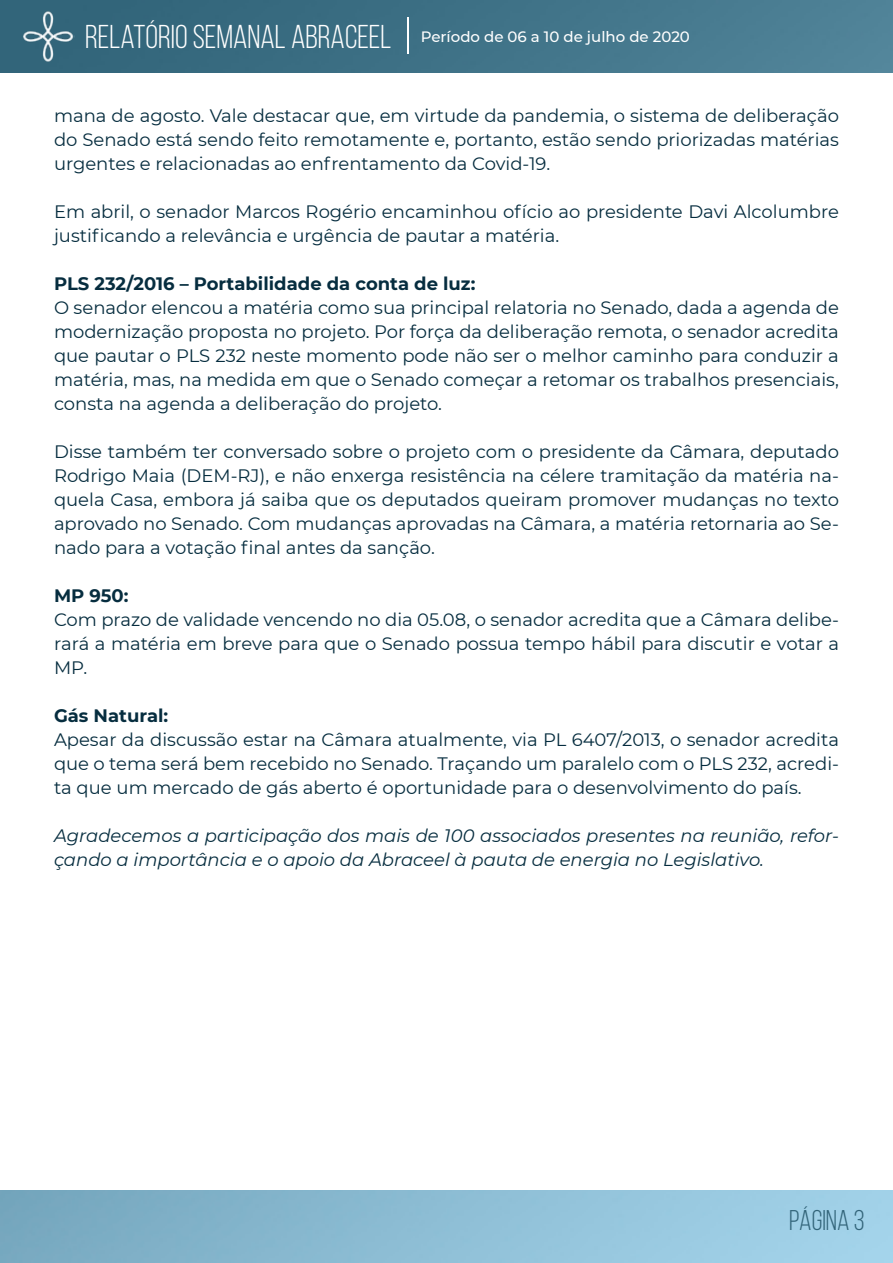
<style>
.page{position:relative;width:893px;height:1263px;background:#fff}
.page>*{position:absolute;margin:0;border:0;box-sizing:border-box;transform-origin:0 0}
.t1{font:33px "Bebas Neue";color:#fff}
.t2{font:28.5px "Bebas Neue";color:#326479}
.t3{font:18px/24px "Montserrat";color:#062d3f;text-align:justify}
.t4{font:italic 18px/24px "Montserrat";color:#062d3f}
.t5{font:700 18px "Montserrat";color:#062d3f}
.t6{font:500 15px "Montserrat";color:#fff}
</style>
<div class="page">
<img style="left:0;top:0;width:893px;height:72px">
<img style="left:21px;top:10px;width:53px;height:52px">
<hr style="left:407px;top:17px;width:2px;height:37px;background:#fff">
<h1 class="t1" style="left:85px;top:19px;width:308px">RELATÓRIO SEMANAL ABRACEEL</h1>
<p class="t6" style="left:421px;top:26px;width:271px">Período de 06 a 10 de julho de 2020</p>
<p class="t3" style="left:54px;top:103px;width:786px">mana de agosto. Vale destacar que, em virtude da pandemia, o sistema de deliberação do Senado está sendo feito remotamente e, portanto, estão sendo priorizadas matérias urgentes e relacionadas ao enfrentamento da Covid-19.</p>
<p class="t3" style="left:54px;top:199px;width:786px">Em abril, o senador Marcos Rogério encaminhou ofício ao presidente Davi Alcolumbre justificando a relevância e urgência de pautar a matéria.</p>
<p class="t5" style="left:54px;top:270px;width:423px">PLS 232/2016 – Portabilidade da conta de luz:</p>
<p class="t3" style="left:54px;top:295px;width:786px">O senador elencou a matéria como sua principal relatoria no Senado, dada a agenda de modernização proposta no projeto. Por força da deliberação remota, o senador acredita que pautar o PLS 232 neste momento pode não ser o melhor caminho para conduzir a matéria, mas, na medida em que o Senado começar a retomar os trabalhos presenciais, consta na agenda a deliberação do projeto.</p>
<p class="t3" style="left:54px;top:439px;width:786px">Disse também ter conversado sobre o projeto com o presidente da Câmara, deputado Rodrigo Maia (DEM-RJ), e não enxerga resistência na célere tramitação da matéria na&shy;quela Casa, embora já saiba que os deputados queiram promover mudanças no texto aprovado no Senado. Com mudanças aprovadas na Câmara, a matéria retornaria ao Se&shy;nado para a votação final antes da sanção.</p>
<p class="t5" style="left:54px;top:582px;width:76px">MP 950:</p>
<p class="t3" style="left:54px;top:607px;width:787px">Com prazo de validade vencendo no dia 05.08, o senador acredita que a Câmara delibe&shy;rará a matéria em breve para que o Senado possua tempo hábil para discutir e votar a MP.</p>
<p class="t5" style="left:54px;top:702px;width:116px">Gás Natural:</p>
<p class="t3" style="left:54px;top:727px;width:787px">Apesar da discussão estar na Câmara atualmente, via PL 6407/2013, o senador acredita que o tema será bem recebido no Senado. Traçando um paralelo com o PLS 232, acredi&shy;ta que um mercado de gás aberto é oportunidade para o desenvolvimento do país.</p>
<p class="t4" style="left:54px;top:822px;width:786px">Agradecemos a participação dos mais de 100 associados presentes na reunião, refor&shy;çando a importância e o apoio da Abraceel à pauta de energia no Legislativo.</p>
<h2 class="t2" style="left:789px;top:1205px;width:77px">PÁGINA 3</h2>
</div>
